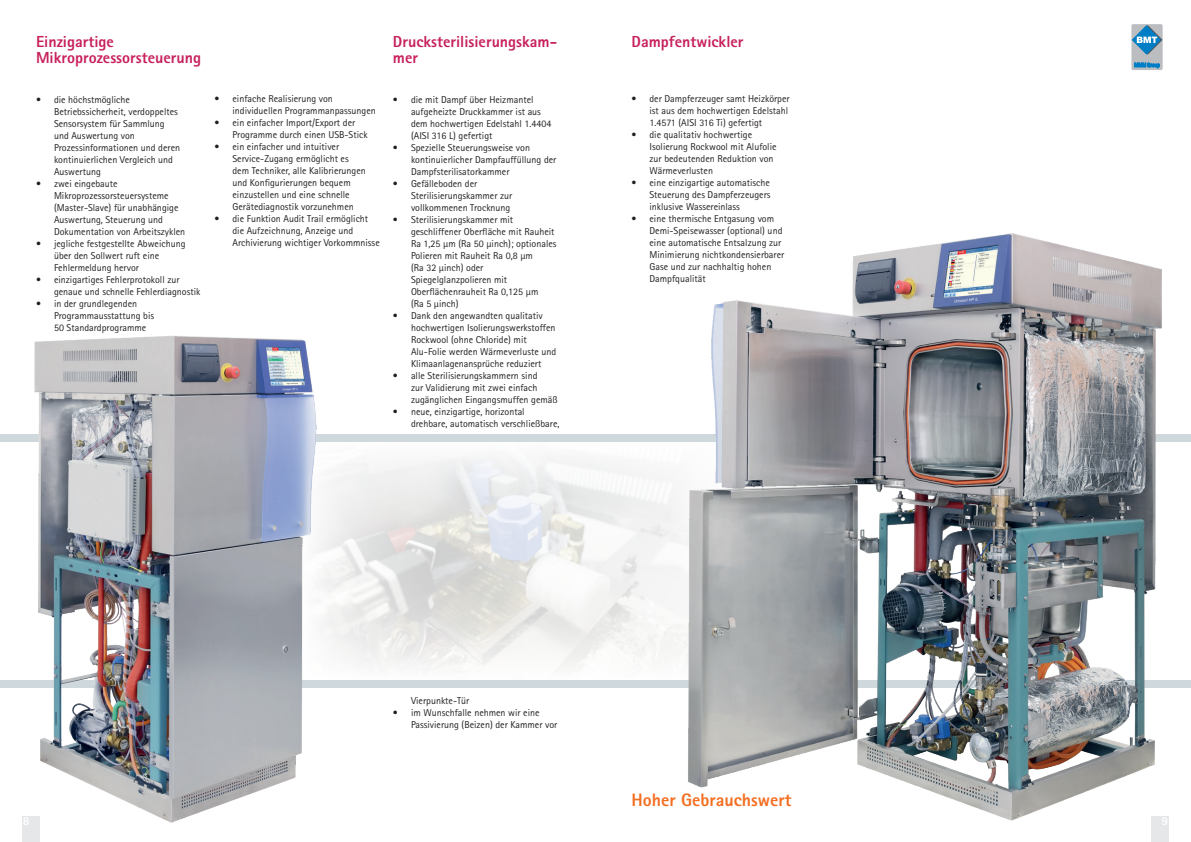
<style>
.page{position:relative;width:1191px;height:842px;background:#fff}
.page>*{position:absolute;margin:0;border:0;box-sizing:border-box;transform-origin:0 0}
.t1{font:800 18px "Rotis Sans Serif Std";color:#f36e21}
.t2{font:800 16px/16px "Rotis Sans Serif Std";color:#c7205c}
.t3{font:800 12px "Rotis Sans Serif Std";color:#fff}
.t4{font:10px/12px "Rotis Sans Serif Std";color:#231f20}
</style>
<div class="page">
<div style="left:23px;top:816px;width:17px;height:26px;background:#e6e7e9"></div>
<div style="left:1151px;top:816px;width:17px;height:26px;background:#e6e7e9"></div>
<div style="left:1131px;top:24px;width:31px;height:46px;background:#bcbdc0;border-radius:2px"></div>
<svg style="left:1134px;top:63px;width:25px;height:5px"></svg>
<svg style="left:1132px;top:26px;width:30px;height:28px"></svg>
<img style="left:342px;top:457px;width:326px;height:211px">
<div style="left:0;top:680px;width:1191px;height:7px;background:#cfd8dd"></div>
<div style="left:0;top:435px;width:1191px;height:7px;background:#cfd8dd"></div>
<img style="left:0;top:335px;width:342px;height:496px">
<img style="left:668px;top:233px;width:523px;height:607px">
<h2 class="t2" style="left:36px;top:33px;width:167px">Einzigartige<br>Mikroprozessorsteuerung</h2>
<p class="t4" style="left:54px;top:94px;width:128px;text-indent:-18px">• die höchstmögliche<br>Betriebssicherheit, verdoppeltes<br>Sensorsystem für Sammlung und Auswertung von<br>Prozessinformationen und deren kontinuierlichen Vergleich und<br>Auswertung</p>
<p class="t4" style="left:54px;top:178px;width:133px;text-indent:-18px">• zwei eingebaute<br>Mikroprozessorsteuersysteme (Master-Slave) für unabhängige<br>Auswertung, Steuerung und<br>Dokumentation von Arbeitszyklen</p>
<p class="t4" style="left:54px;top:238px;width:133px;text-indent:-18px">• jegliche festgestellte Abweichung über den Sollwert ruft eine<br>Fehlermeldung hervor</p>
<p class="t4" style="left:54px;top:274px;width:148px;text-indent:-18px">• einzigartiges Fehlerprotokoll zur genaue und schnelle Fehlerdiagnostik</p>
<p class="t4" style="left:54px;top:298px;width:102px;text-indent:-18px">• in der grundlegenden<br>Programmausstattung bis<br>50 Standardprogramme</p>
<p class="t4" style="left:232px;top:92px;width:145px;text-indent:-18px">• einfache Realisierung von individuellen Programmanpassungen</p>
<p class="t4" style="left:232px;top:116px;width:137px;text-indent:-18px">• ein einfacher Import/Export der<br>Programme durch einen USB-Stick</p>
<p class="t4" style="left:232px;top:140px;width:135px;text-indent:-18px">• ein einfacher und intuitiver<br>Service-Zugang ermöglicht es dem Techniker, alle Kalibrierungen und Konfigurierungen bequem einzustellen und eine schnelle<br>Gerätediagnostik vorzunehmen</p>
<p class="t4" style="left:232px;top:212px;width:149px;text-indent:-18px">• die Funktion Audit Trail ermöglicht die Aufzeichnung, Anzeige und<br>Archivierung wichtiger Vorkommnisse</p>
<h2 class="t2" style="left:393px;top:33px;width:166px">Drucksterilisierungskam&shy;mer</h2>
<p class="t4" style="left:411px;top:94px;width:142px;text-indent:-18px">• die mit Dampf über Heizmantel aufgeheizte Druckkammer ist aus dem hochwertigen Edelstahl 1.4404 (AISI 316 L) gefertigt</p>
<p class="t4" style="left:411px;top:142px;width:147px;text-indent:-18px">• Spezielle Steuerungsweise von kontinuierlicher Dampfauffüllung der<br>Dampfsterilisatorkammer</p>
<p class="t4" style="left:411px;top:178px;width:103px;text-indent:-18px">• Gefälleboden der<br>Sterilisierungskammer zur vollkommenen Trocknung</p>
<p class="t4" style="left:411px;top:214px;width:147px;text-indent:-18px">• Sterilisierungskammer mit geschliffener Oberfläche mit Rauheit<br>Ra 1,25 μm (Ra 50 μinch); optionales<br>Polieren mit Rauheit Ra 0,8 μm<br>(Ra 32 μinch) oder<br>Spiegelglanzpolieren mit<br>Oberflächenrauheit Ra 0,125 μm<br>(Ra 5 μinch)</p>
<p class="t4" style="left:411px;top:310px;width:147px;text-indent:-18px">• Dank den angewandten qualitativ hochwertigen Isolierungswerkstoffen Rockwool (ohne Chloride) mit Alu-Folie werden Wärmeverluste und Klimaanlagenansprüche reduziert</p>
<p class="t4" style="left:411px;top:370px;width:148px;text-indent:-18px">• alle Sterilisierungskammern sind<br>zur Validierung mit zwei einfach zugänglichen Eingangsmuffen gemäß</p>
<p class="t4" style="left:411px;top:406px;width:150px;text-indent:-18px">• neue, einzigartige, horizontal drehbare, automatisch verschließbare,</p>
<h2 class="t2" style="left:631px;top:33px;width:113px">Dampfentwickler</h2>
<p class="t4" style="left:649px;top:92px;width:142px;text-indent:-18px">• der Dampferzeuger samt Heizkörper ist aus dem hochwertigen Edelstahl<br>1.4571 (AISI 316 Ti) gefertigt</p>
<p class="t4" style="left:649px;top:128px;width:129px;text-indent:-18px">• die qualitativ hochwertige<br>Isolierung Rockwool mit Alufolie zur bedeutenden Reduktion von<br>Wärmeverlusten</p>
<p class="t4" style="left:649px;top:176px;width:123px;text-align:justify;text-indent:-18px">• eine einzigartige automatische Steuerung des Dampferzeugers inklusive Wassereinlass</p>
<p class="t4" style="left:649px;top:212px;width:136px;text-indent:-18px">• eine thermische Entgasung vom<br>Demi-Speisewasser (optional) und eine automatische Entsalzung zur<br>Minimierung nichtkondensierbarer<br>Gase und zur nachhaltig hohen<br>Dampfqualität</p>
<p class="t4" style="left:411px;top:695px;width:60px">Vierpunkte-Tür</p>
<p class="t4" style="left:411px;top:707px;width:148px;text-indent:-18px">• im Wunschfalle nehmen wir eine<br>Passivierung (Beizen) der Kammer vor</p>
<h1 class="t1" style="left:631px;top:788px;width:162px">Hoher Gebrauchswert</h1>
<p class="t3" style="left:23px;top:813px;width:8px">8</p>
<p class="t3" style="left:1161px;top:813px;width:8px">9</p>
</div>
